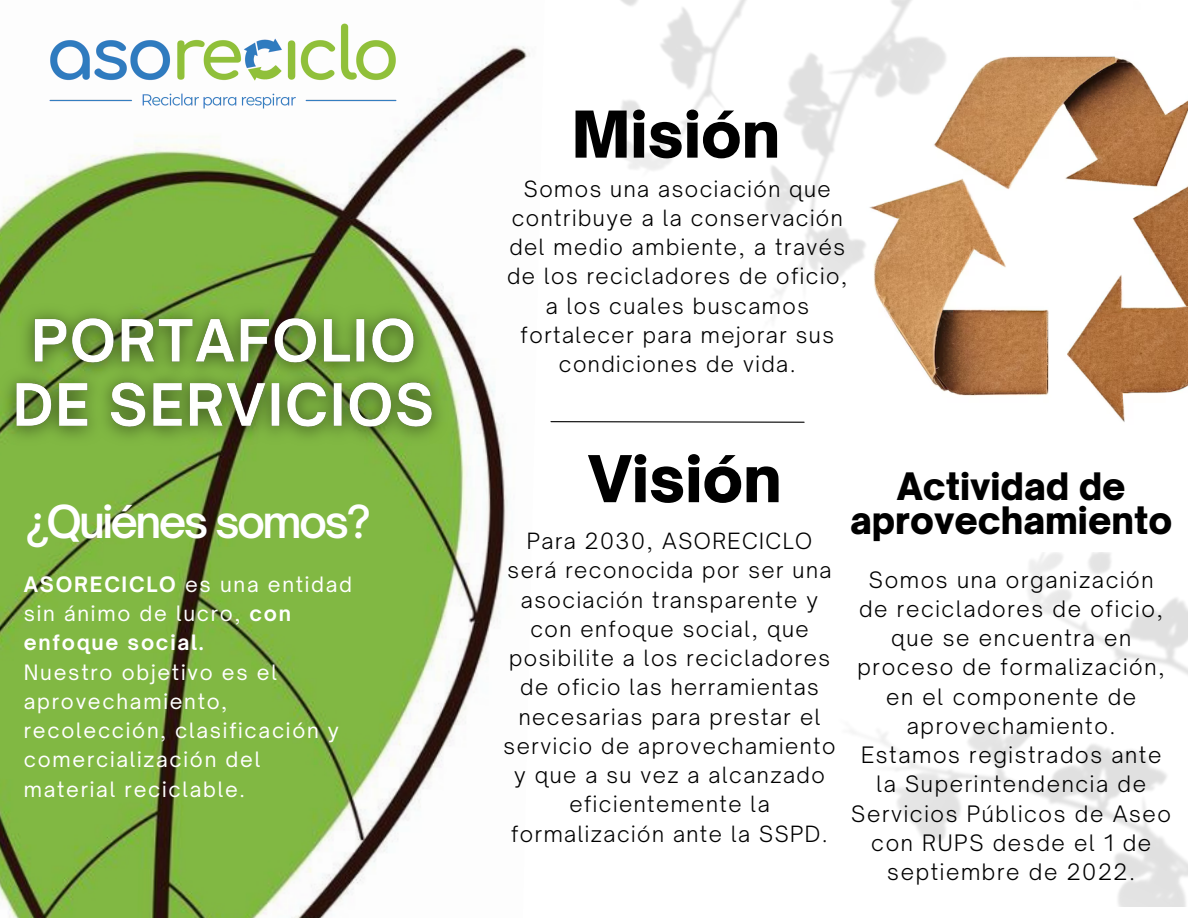
<style>
.page{position:relative;width:1188px;height:918px;background:#fff}
.page>*{position:absolute;margin:0;border:0;box-sizing:border-box;transform-origin:0 0}
.t1{font:900 61.8px "Open Sauce One";color:#000}
.t2{font:600 43.5px "Open Sauce One";letter-spacing:-.06em;color:#fff}
.t3{font:900 36.3px/33.8px "Open Sauce One";color:#000;text-align:center}
.t4{font:300 21.75px/29.2px "Open Sauce One";letter-spacing:.075em;color:#000;text-align:center}
.t5{font:300 21.45px/29.2px "Open Sauce One";letter-spacing:.07em;color:#000;text-align:center}
.t6{font:20.25px/29.2px "Open Sauce One";letter-spacing:.085em;color:#fff}
.s1{font-weight:700}
</style>
<div class="page">
<img style="left:898px;top:56px;width:290px;height:366px">
<svg style="left:550px;top:421px;width:255px;height:2px"></svg>
<img style="left:0;top:46px;width:530px;height:872px">
<img style="left:621px;top:0;width:327px;height:331px">
<img style="left:24px;top:23px;width:398px;height:122px">
<img style="left:0;top:294px;width:458px;height:160px">
<p class="t2" style="left:26px;top:494px;width:346px">¿Quiénes somos?</p>
<p class="t6" style="left:24px;top:569px;width:330px"><span class="s1">ASORECICLO</span> es una entidad sin ánimo de lucro, <span class="s1">con enfoque social.</span></p>
<p class="t6" style="left:24px;top:657px;width:317px">Nuestro objetivo es el aprovechamiento, recolección, clasificación y comercialización del material reciclable.</p>
<p class="t1" style="left:572px;top:96px;width:210px">Misión</p>
<p class="t5" style="left:507px;top:174px;width:342px">Somos una asociación que contribuye a la conservación del medio ambiente, a través de los recicladores de oficio, a los cuales buscamos fortalecer para mejorar sus condiciones de vida.</p>
<p class="t1" style="left:588px;top:440px;width:195px">Visión</p>
<p class="t5" style="left:504px;top:526px;width:333px">Para 2030, ASORECICLO será reconocida por ser una asociación transparente y con enfoque social, que posibilite a los recicladores de oficio las herramientas necesarias para prestar el servicio de aprovechamiento y que a su vez a alcanzado eficientemente la formalización ante la SSPD.</p>
<p class="t3" style="left:850px;top:470px;width:324px">Actividad de aprovechamiento</p>
<p class="t4" style="left:858px;top:565px;width:309px">Somos una organización de recicladores de oficio, que se encuentra en proceso de formalización, en el componente de aprovechamiento.</p>
<p class="t4" style="left:851px;top:740px;width:321px">Estamos registrados ante la Superintendencia de<br>Servicios Públicos de Aseo con RUPS desde el 1 de septiembre de 2022.</p>
</div>
